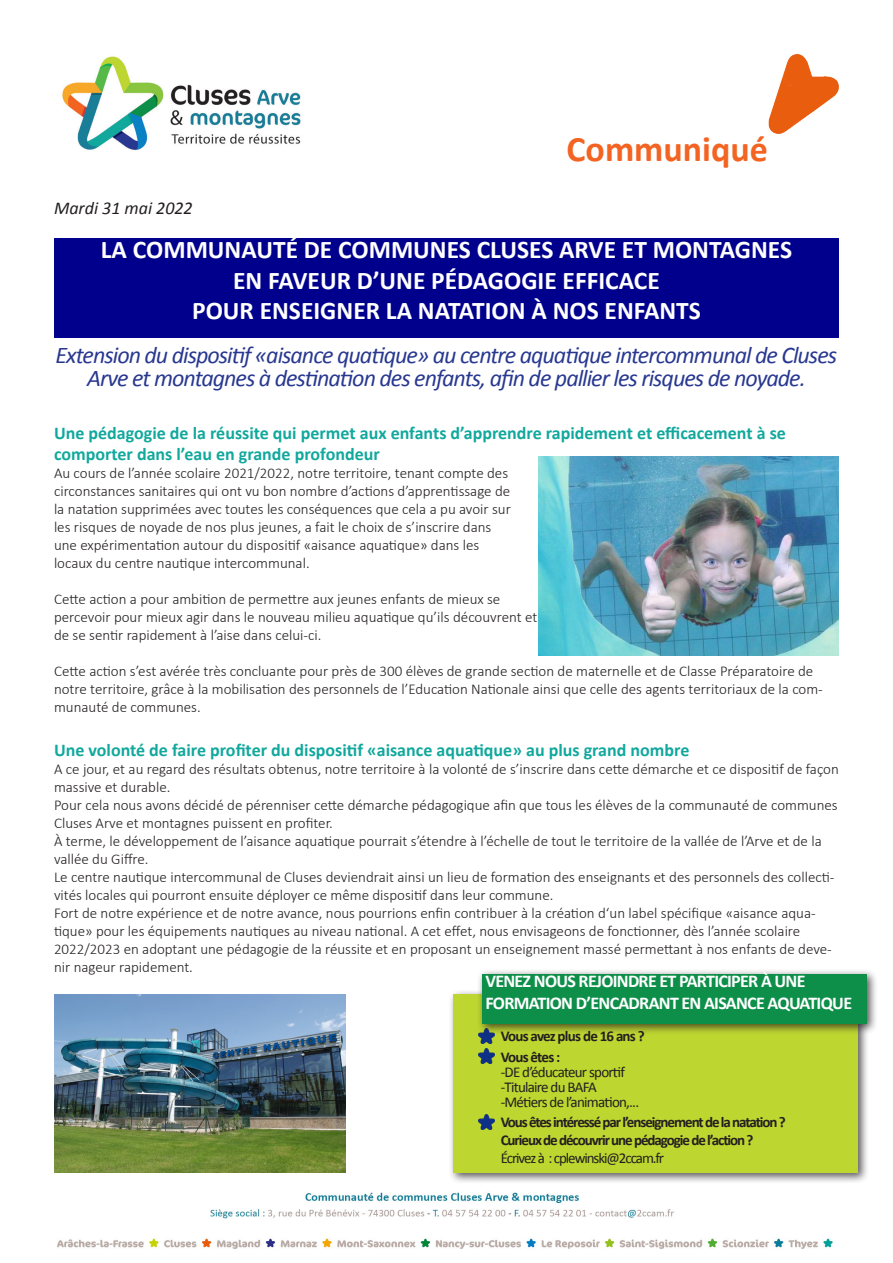
<style>
.page{position:relative;width:893px;height:1263px;background:#fff}
.page>*{position:absolute;margin:0;border:0;box-sizing:border-box;transform-origin:0 0}
.t1{font:700 36px "Calibri";color:#f36422}
.t2{font:700 25.5px "Calibri";color:#fff}
.t3{font:italic 24px/22.5px "Calibri";letter-spacing:-.04em;color:#283890;text-align:center}
.t4{font:700 18px "Calibri";color:#11a89d}
.t5{font:700 18px "Calibri";letter-spacing:-.04em;color:#fff}
.t6{font:italic 18px "Calibri";color:#231f20}
.t7{font:300 15px/18px "Calibri";color:#231f20}
.t8{font:700 15px "Calibri";letter-spacing:-.07em;color:#231f20}
.t9{font:15px "Calibri";letter-spacing:-.055em;color:#231f20}
.t10{font:700 15px "Calibri";letter-spacing:-.05em;color:#231f20}
</style>
<div class="page">
<img style="left:62px;top:56px;width:239px;height:94px">
<div style="left:54px;top:239px;width:785px;height:99px;background:#00008d"></div>
<div style="left:449px;top:989px;width:420px;height:195px;background:#231f20;opacity:.75"></div>
<div style="left:454px;top:995px;width:404px;height:178px;background:#bed630"></div>
<img style="left:57px;top:1192px;width:776px;height:57px">
<img style="left:768px;top:54px;width:71px;height:80px">
<img style="left:478px;top:1035px;width:16px;height:8px">
<img style="left:478px;top:1114px;width:16px;height:15px">
<img style="left:54px;top:995px;width:291px;height:178px">
<img style="left:539px;top:457px;width:300px;height:199px">
<div style="left:477px;top:968px;width:401px;height:67px;background:#231f20;opacity:.75"></div>
<div style="left:482px;top:974px;width:385px;height:50px;background:#0d8f49"></div>
<img style="left:478px;top:1048px;width:16px;height:15px">
<p class="t1" style="left:567px;top:123px;width:203px">Communiqué</p>
<p class="t6" style="left:54px;top:196px;width:140px">Mardi 31 mai 2022</p>
<p class="t2" style="left:101px;top:231px;width:693px">LA COMMUNAUTÉ DE COMMUNES CLUSES ARVE ET MONTAGNES</p>
<p class="t2" style="left:233px;top:262px;width:428px">EN FAVEUR D’UNE PÉDAGOGIE EFFICACE</p>
<p class="t2" style="left:192px;top:293px;width:510px">POUR ENSEIGNER LA NATATION À NOS ENFANTS</p>
<p class="t3" style="left:56px;top:343px;width:783px">Extension du dispositif «aisance quatique» au centre aquatique intercommunal de Cluses<br>Arve et montagnes à destination des enfants, afin de pallier les risques de noyade.</p>
<p class="t4" style="left:54px;top:420px;width:733px">Une pédagogie de la réussite qui permet aux enfants d’apprendre rapidement et efficacement à se</p>
<p class="t4" style="left:54px;top:442px;width:327px">comporter dans l’eau en grande profondeur</p>
<p class="t7" style="left:54px;top:464px;width:456px">Au cours de l’année scolaire 2021/2022, notre territoire, tenant compte des</p>
<p class="t7" style="left:54px;top:482px;width:458px">circonstances sanitaires qui ont vu bon nombre d’actions d’apprentissage de</p>
<p class="t7" style="left:54px;top:500px;width:458px">la natation supprimées avec toutes les conséquences que cela a pu avoir sur</p>
<p class="t7" style="left:54px;top:518px;width:439px">les risques de noyade de nos plus jeunes, a fait le choix de s’inscrire dans</p>
<p class="t7" style="left:54px;top:536px;width:427px">une expérimentation autour du dispositif «aisance aquatique» dans les</p>
<p class="t7" style="left:54px;top:554px;width:257px">locaux du centre nautique intercommunal.</p>
<p class="t7" style="left:54px;top:590px;width:448px">Cette action a pour ambition de permettre aux jeunes enfants de mieux se</p>
<p class="t7" style="left:54px;top:608px;width:485px">percevoir pour mieux agir dans le nouveau milieu aquatique qu’ils découvrent et</p>
<p class="t7" style="left:54px;top:626px;width:269px">de se sentir rapidement à l’aise dans celui-ci.</p>
<p class="t7" style="left:54px;top:662px;width:770px">Cette action s’est avérée très concluante pour près de 300 élèves de grande section de maternelle et de Classe Préparatoire de notre territoire, grâce à la mobilisation des personnels de l’Education Nationale ainsi que celle des agents territoriaux de la com&shy;munauté de communes.</p>
<p class="t4" style="left:54px;top:737px;width:637px">Une volonté de faire profiter du dispositif «aisance aquatique» au plus grand nombre</p>
<p class="t7" style="left:54px;top:759px;width:786px">A ce jour, et au regard des résultats obtenus, notre territoire à la volonté de s’inscrire dans cette démarche et ce dispositif de façon massive et durable.</p>
<p class="t7" style="left:54px;top:795px;width:785px">Pour cela nous avons décidé de pérenniser cette démarche pédagogique afin que tous les élèves de la communauté de communes<br>Cluses Arve et montagnes puissent en profiter.</p>
<p class="t7" style="left:54px;top:831px;width:769px">À terme, le développement de l’aisance aquatique pourrait s’étendre à l’échelle de tout le territoire de la vallée de l’Arve et de la vallée du Giffre.</p>
<p class="t7" style="left:54px;top:867px;width:782px">Le centre nautique intercommunal de Cluses deviendrait ainsi un lieu de formation des enseignants et des personnels des collecti&shy;vités locales qui pourront ensuite déployer ce même dispositif dans leur commune.</p>
<p class="t7" style="left:54px;top:903px;width:779px">Fort de notre expérience et de notre avance, nous pourrions enfin contribuer à la création d‘un label spécifique «aisance aqua&shy;tique» pour les équipements nautiques au niveau national. A cet effet, nous envisageons de fonctionner, dès l’année scolaire 2022/2023 en adoptant une pédagogie de la réussite et en proposant un enseignement massé permettant à nos enfants de deve&shy;nir nageur rapidement.</p>
<p class="t5" style="left:485px;top:968px;width:321px">VENEZ NOUS REJOINDRE ET PARTICIPER À UNE</p>
<p class="t5" style="left:485px;top:990px;width:368px">FORMATION D’ENCADRANT EN AISANCE AQUATIQUE</p>
<p class="t10" style="left:501px;top:1025px;width:146px">Vous avez plus de 16 ans ?</p>
<p class="t8" style="left:501px;top:1046px;width:61px">Vous êtes :</p>
<p class="t9" style="left:501px;top:1061px;width:126px">-DE d’éducateur sportif</p>
<p class="t9" style="left:501px;top:1076px;width:97px">-Titulaire du BAFA</p>
<p class="t9" style="left:501px;top:1091px;width:140px">-Métiers de l’animation,...</p>
<p class="t8" style="left:501px;top:1111px;width:287px">Vous êtes intéressé par l’enseignement de la natation ?</p>
<p class="t8" style="left:501px;top:1129px;width:254px">Curieux de découvrir une pédagogie de l’action ?</p>
<p class="t9" style="left:501px;top:1147px;width:165px">Écrivez à : cplewinski@2ccam.fr</p>
</div>
